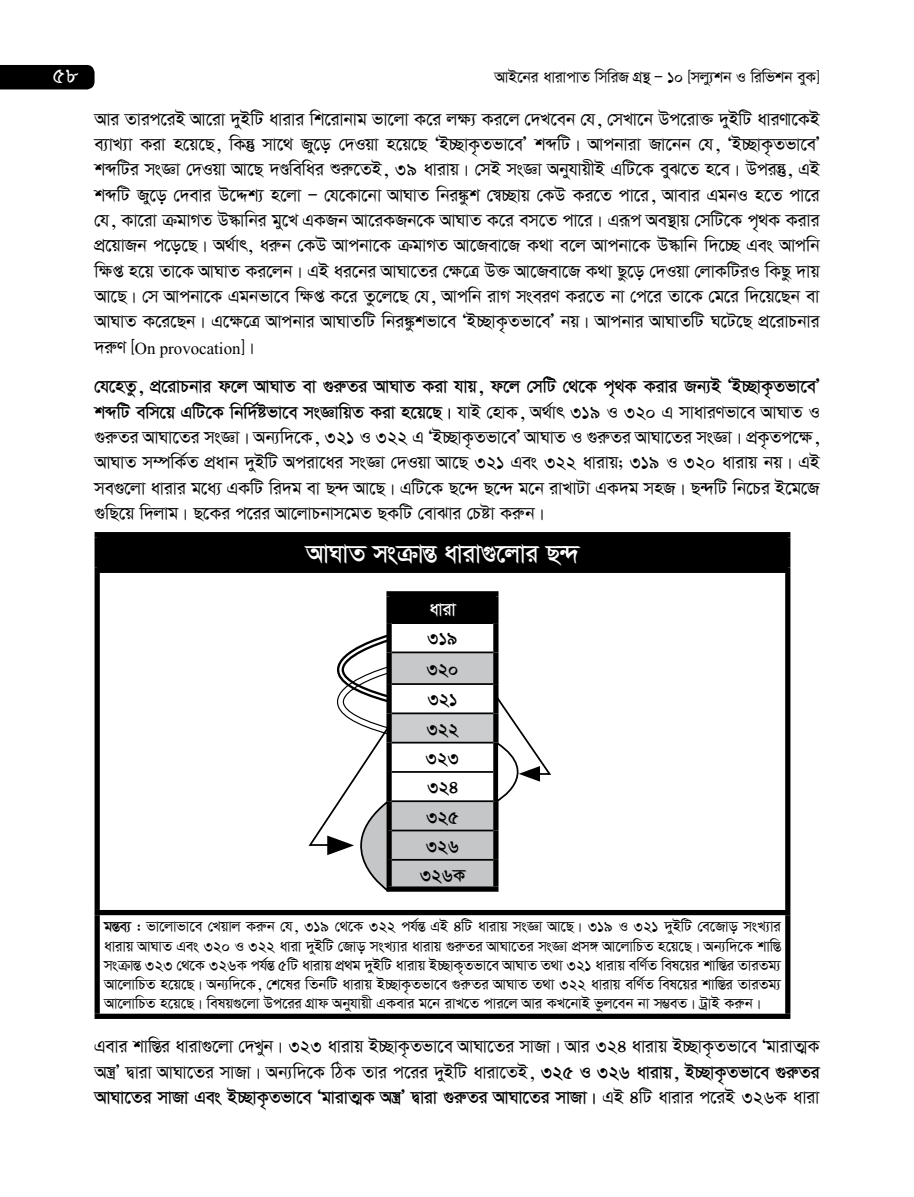
<style>
.page{position:relative;width:914px;height:1197px;background:#fff}
.page>*{position:absolute;margin:0;border:0;box-sizing:border-box;transform-origin:0 0}
.t1{font:700 29.75px "Sutonny MJ";color:#fff}
.t2{font:24.5px "Sutonny MJ";color:#fff}
.t3{font:21px/25.4px "Sutonny MJ";color:#000;text-align:justify}
.t4{font:700 21px/29.6px "Sutonny MJ";color:#000;text-align:center}
.t5{font:21px "Aparajita";color:#000}
.t6{font:700 21px "Sutonny MJ";color:#fff}
.t7{font:18.38px "Sutonny MJ";color:#000}
.t8{font:17.5px/19.2px "Sutonny MJ";color:#000}
.s1{font-family:"Sutonny MJ"}
.s2{font-weight:700}
</style>
<div class="page">
<div style="left:0;top:65px;width:94px;height:24px;background:#000"></div>
<div style="left:97px;top:535px;width:690px;height:35px;background:#000"></div>
<svg style="left:100px;top:591px;width:685px;height:423px"></svg>
<div style="left:95px;top:532px;width:695px;height:5px;background:#000"></div>
<div style="left:95px;top:537px;width:5px;height:31px;background:#000"></div>
<div style="left:785px;top:537px;width:5px;height:31px;background:#000"></div>
<div style="left:95px;top:568px;width:695px;height:5px;background:#000"></div>
<div style="left:95px;top:573px;width:5px;height:337px;background:#000"></div>
<div style="left:785px;top:573px;width:5px;height:337px;background:#000"></div>
<div style="left:95px;top:910px;width:695px;height:5px;background:#000"></div>
<div style="left:95px;top:915px;width:5px;height:99px;background:#000"></div>
<div style="left:785px;top:915px;width:5px;height:99px;background:#000"></div>
<div style="left:95px;top:1014px;width:695px;height:5px;background:#000"></div>
<div style="left:389px;top:594px;width:107px;height:29px;background:#000"></div>
<div style="left:386px;top:591px;width:112px;height:5px;background:#000"></div>
<div style="left:386px;top:596px;width:6px;height:27px;background:#000"></div>
<div style="left:493px;top:596px;width:5px;height:27px;background:#000"></div>
<svg style="left:307px;top:623px;width:246px;height:269px"></svg>
<p class="t2" style="left:53px;top:58px;width:27px">58</p>
<p class="t7" style="left:494px;top:65px;width:326px">AVB‡BI AVIVCVZ WMWIR MÖŠ’Ñ 10 [MJY¨KB I WIWFKB EYK]</p>
<p class="t3" style="left:94px;top:106px;width:726px">AVI ZVIC‡IB AV‡IV `YBWU AVIVI WK‡IVBVG FV‡JV K‡I JŸ¨ KI‡J †`L‡EB †H, †MLV‡B DC‡IV³ `YBWU AVIYV‡KB E¨VL¨V KIV N‡Q‡Q, WKŠ‘MV‡_ RY‡O †`IQV N‡Q‡Q ÔB”QVK…ZFV‡EÕ KÃWU| AVCBVIV RV‡BB †H, ÔB”QVK…ZFV‡EÕ KÃWUI MSÁV †`IQV AV‡Q `ÐWEWAI ÏIÆ‡ZB, 39 AVIVQ| †MB MSÁV ABYHVQXB GWU‡K EYS‡Z N‡E| DCIŠ‘, GB KÃWU RY‡O †`EVI D‡ÏK¨ N‡JV Ñ †H‡KV‡BV AVNVZ WBI¼ZK †¯^”QVQ †KD KI‡Z CV‡I, AVEVI GGBI N‡Z CV‡I †H, KV‡IV ΜGVMZ D¯‹VWBI GY‡L GKRB AV‡IKRB‡K AVNVZ K‡I EM‡Z CV‡I| GIƑC AE¯’VQ †MWU‡K C„_K KIVI CÖ‡QVRB C‡O‡Q| A_©VR, AIÆB †KD AVCBV‡K ΜGVMZ AV‡REV‡R K_V E‡J AVCBV‡K D¯‹VWB W`‡”Q GES AVCWB WŸß N‡Q ZV‡K AVNVZ KI‡JB| GB AI‡BI AVNV‡ZI †Ÿ‡Î D³ AV‡REV‡R K_V QZ‡O †`IQV †JVKWUII WKQZ`VQ AV‡Q| †M AVCBV‡K GGBFV‡E WŸß K‡I ZZ‡J‡Q †H, AVCWB IVM MSEIY KI‡Z BV †C‡I ZV‡K †G‡I W`‡Q‡QB EV AVNVZ K‡I‡QB| G‡Ÿ‡Î AVCBVI AVNVZWU WBI¼ZKFV‡E ÔB”QVK…ZFV‡EÕ BQ| AVCBVI AVNVZWU N‡U‡Q CÖ‡IVPBVI</p>
<p class="t5" style="left:94px;top:335px;width:161px"><span class="s1">`IÆY [</span>On provocation<span class="s1">]|</span></p>
<p class="t3" style="left:94px;top:374px;width:726px"><span class="s2">†H‡NZZ, CÖ‡IVPBVI D‡J AVNVZ EV ¸IÆZI AVNVZ KIV HVQ, D‡J †MWU †_‡K C„_K KIVI RB¨B ÔB”QVK…ZFV‡EÕ KÃWU EWM‡Q GWU‡K WBW`©ÓFV‡E MSÁVWQZ KIV N‡Q‡Q|</span> HVB †NVK, A_©VR 319 I 320 G MVAVIYFV‡E AVNVZ I ¸IÆZI AVNV‡ZI MSÁV| AB¨W`‡K, 321 I 322 G ÔB”QVK…ZFV‡EÕ AVNVZ I ¸IÆZI AVNV‡ZI MSÁV| CÖK…ZC‡Ÿ, AVNVZ M¤ÚWK©Z CÖAVB `YBWU ACIV‡AI MSÁV †`IQV AV‡Q 321 GES 322 AVIVQ; 319 I 320 AVIVQ BQ| GB ME¸‡JV AVIVI G‡A¨ GKWU WI`G EV Q›` AV‡Q| GWU‡K Q‡›` Q‡›` G‡B IVLVUV GK`G MNR| Q›`WU WB‡PI B‡G‡R ¸WQ‡Q W`JVG| Q‡KI C‡II AV‡JVPBVM‡GZ QKWU †EVSVI †PÓV KIÆB|</p>
<h1 class="t1" style="left:306px;top:533px;width:274px">AVNVZ MSΜVŠÍAVIV¸‡JVI Q›`</h1>
<p class="t6" style="left:429px;top:595px;width:28px">AVIV</p>
<p class="t4" style="left:419px;top:624px;width:47px">319<br>320<br>321<br>322<br>323<br>324<br>325<br>326<br>326K</p>
<p class="t8" style="left:104px;top:917px;width:686px"><span class="s2">GŠÍE¨ :</span> FV‡JVFV‡E †LQVJ KIÆB †H, 319 †_‡K 322 CH©ŠÍGB 4WU AVIVQ MSÁV AV‡Q| 319 I 321 `YBWU †E‡RVO MSL¨VI AVIVQ AVNVZ GES 320 I 322 AVIV `YBWU †RVO MSL¨VI AVIVQ ¸IÆZI AVNV‡ZI MSÁV CÖM½ AV‡JVWPZ N‡Q‡Q| AB¨W`‡K KVW¯Í MSΜVŠÍ323 †_‡K 326K CH©ŠÍ5WU AVIVQ CÖ_G `YBWU AVIVQ B”QVK„ZFV‡E AVNVZ Z_V 321 AVIVQ EWY©Z WEL‡QI KVW¯ÍI ZVIZG¨ AV‡JVWPZ N‡Q‡Q| AB¨W`‡K, †K‡LI WZBWU AVIVQ B”QVK…ZFV‡E ¸IÆZI AVNVZ Z_V 322 AVIVQ EWY©Z WEL‡QI KVW¯ÍI ZVIZG¨ AV‡JVWPZ N‡Q‡Q| WELQ¸‡JV DC‡II MÖVD ABYHVQX GKEVI G‡B IVL‡Z CVI‡J AVI KL‡BVB FZJ‡EB BV M¤¢EZ| UªVB KIÆB|</p>
<p class="t3" style="left:94px;top:1034px;width:726px">GEVI KVW¯ÍI AVIV¸‡JV †`LYB| 323 AVIVQ B”QVK…ZFV‡E AVNV‡ZI MVRV| AVI 324 AVIVQ B”QVK…ZFV‡E ÔGVIVZ¥K A¯¿Õ ØVIV AVNV‡ZI MVRV| AB¨W`‡K WVK ZVI C‡II `YBWU AVIV‡ZB, <span class="s2">325 I 326 AVIVQ, B”QVK…ZFV‡E ¸IÆZI AVNV‡ZI MVRV GES B”QVK…ZFV‡E ÔGVIVZ¥K A¯¿Õ ØVIV ¸IÆZI AVNV‡ZI MVRV|</span> GB 4WU AVIVI C‡IB 326K AVIV</p>
</div>
